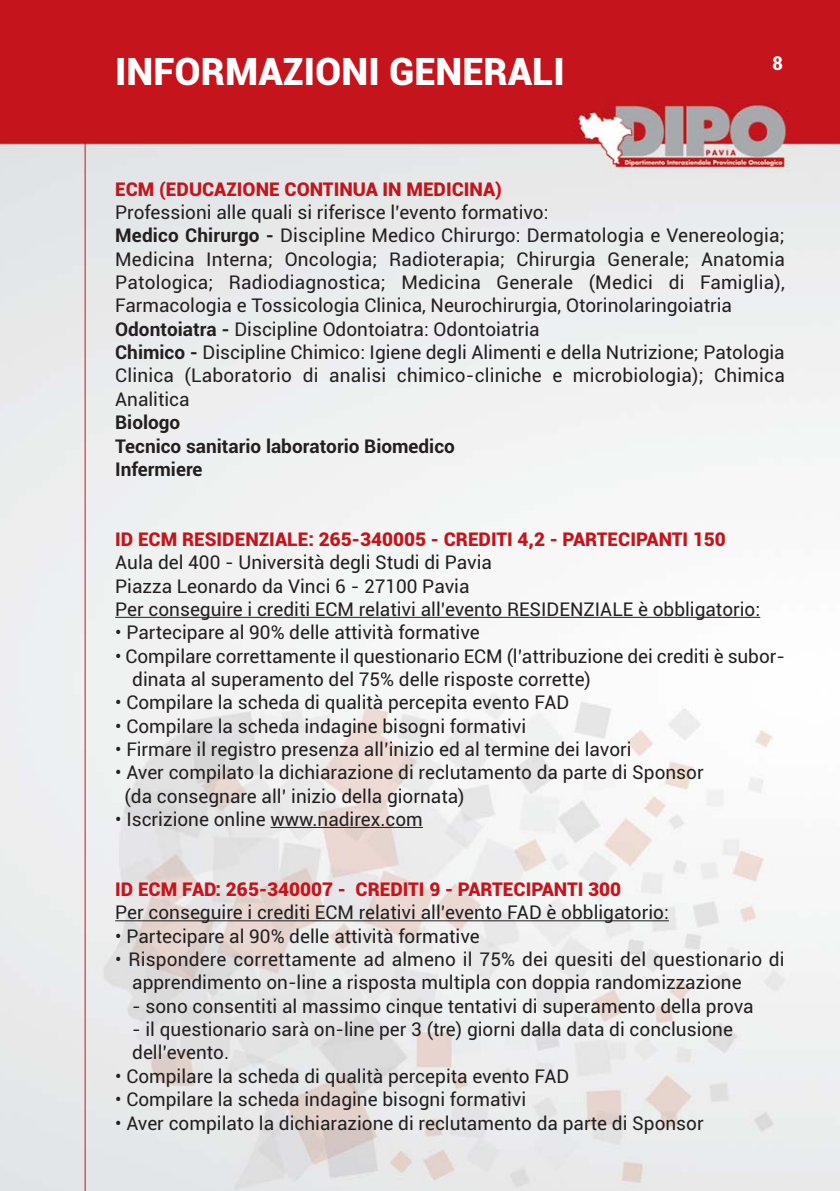
<style>
.page{position:relative;width:840px;height:1191px;background:#fff}
.page>*{position:absolute;margin:0;border:0;box-sizing:border-box;transform-origin:0 0}
.t1{font:900 38px "Roboto";color:#fff}
.t2{font:700 20px "Gill Sans";color:#fff}
.t3{font:19px/23.4px "Roboto";color:#231f20}
.t4{font:900 19px "Roboto";color:#c4151c}
.t5{font:700 19px/23.4px "Roboto";color:#231f20}
.s1{font-weight:700}
</style>
<div class="page">
<img style="left:0;top:0;width:839px;height:1191px">
<hr style="left:85px;top:0;width:1px;height:1191px;background:#c4151c">
<hr style="left:115px;top:617px;width:644px;height:1px;background:#231f20">
<hr style="left:270px;top:827px;width:152px;height:1px;background:#231f20">
<hr style="left:115px;top:920px;width:553px;height:1px;background:#231f20">
<h1 class="t1" style="left:115px;top:58px;width:451px">INFORMAZIONI GENERALI</h1>
<p class="t2" style="left:771px;top:57px;width:13px">8</p>
<p class="t4" style="left:115px;top:182px;width:388px">ECM (EDUCAZIONE CONTINUA IN MEDICINA)</p>
<p class="t3" style="left:115px;top:202px;width:670px">Professioni alle quali si riferisce l’evento formativo:<br><span class="s1">Medico Chirurgo -</span> Discipline Medico Chirurgo: Dermatologia e Venereologia; Medicina Interna; Oncologia; Radioterapia; Chirurgia Generale; Anatomia Patologica; Radiodiagnostica; Medicina Generale (Medici di Famiglia), Farmacologia e Tossicologia Clinica, Neurochirurgia, Otorinolaringoiatria <span class="s1">Odontoiatra -</span> Discipline Odontoiatra: Odontoiatria<br><span class="s1">Chimico -</span> Discipline Chimico: Igiene degli Alimenti e della Nutrizione; Patologia Clinica (Laboratorio di analisi chimico-cliniche e microbiologia); Chimica Analitica</p>
<p class="t5" style="left:115px;top:412px;width:341px">Biologo<br>Tecnico sanitario laboratorio Biomedico<br>Infermiere</p>
<p class="t4" style="left:115px;top:532px;width:612px">ID ECM RESIDENZIALE: 265-340005 - CREDITI 4,2 - PARTECIPANTI 150</p>
<p class="t3" style="left:115px;top:552px;width:646px">Aula del 400 - Università degli Studi di Pavia<br>Piazza Leonardo da Vinci 6 - 27100 Pavia<br>Per conseguire i crediti ECM relativi all’evento RESIDENZIALE è obbligatorio:</p>
<p class="t3" style="left:115px;top:622px;width:366px">• Partecipare al 90% delle attività formative</p>
<p class="t3" style="left:132px;top:645px;width:654px;text-indent:-17px">• Compilare correttamente il questionario ECM (l’attribuzione dei crediti è subor&shy;dinata al superamento del 75% delle risposte corrette)</p>
<p class="t3" style="left:115px;top:692px;width:455px">• Compilare la scheda di qualità percepita evento FAD</p>
<p class="t3" style="left:115px;top:715px;width:412px">• Compilare la scheda indagine bisogni formativi</p>
<p class="t3" style="left:115px;top:739px;width:517px">• Firmare il registro presenza all’inizio ed al termine dei lavori</p>
<p class="t3" style="left:125px;top:762px;width:580px;text-indent:-9px">• Aver compilato la dichiarazione di reclutamento da parte di Sponsor (da consegnare all’ inizio della giornata)</p>
<p class="t3" style="left:115px;top:809px;width:309px">• Iscrizione online www.nadirex.com</p>
<p class="t4" style="left:115px;top:882px;width:507px">ID ECM FAD: 265-340007 - CREDITI 9 - PARTECIPANTI 300</p>
<p class="t3" style="left:115px;top:902px;width:555px">Per conseguire i crediti ECM relativi all’evento FAD è obbligatorio:</p>
<p class="t3" style="left:115px;top:926px;width:366px">• Partecipare al 90% delle attività formative</p>
<p class="t3" style="left:132px;top:949px;width:653px;text-indent:-17px">• Rispondere correttamente ad almeno il 75% dei quesiti del questionario di apprendimento on-line a risposta multipla con doppia randomizzazione</p>
<p class="t3" style="left:132px;top:996px;width:622px">- sono consentiti al massimo cinque tentativi di superamento della prova</p>
<p class="t3" style="left:132px;top:1019px;width:602px">- il questionario sarà on-line per 3 (tre) giorni dalla data di conclusione dell’evento.</p>
<p class="t3" style="left:115px;top:1066px;width:455px">• Compilare la scheda di qualità percepita evento FAD</p>
<p class="t3" style="left:115px;top:1089px;width:412px">• Compilare la scheda indagine bisogni formativi</p>
<p class="t3" style="left:115px;top:1112px;width:589px">• Aver compilato la dichiarazione di reclutamento da parte di Sponsor</p>
</div>
